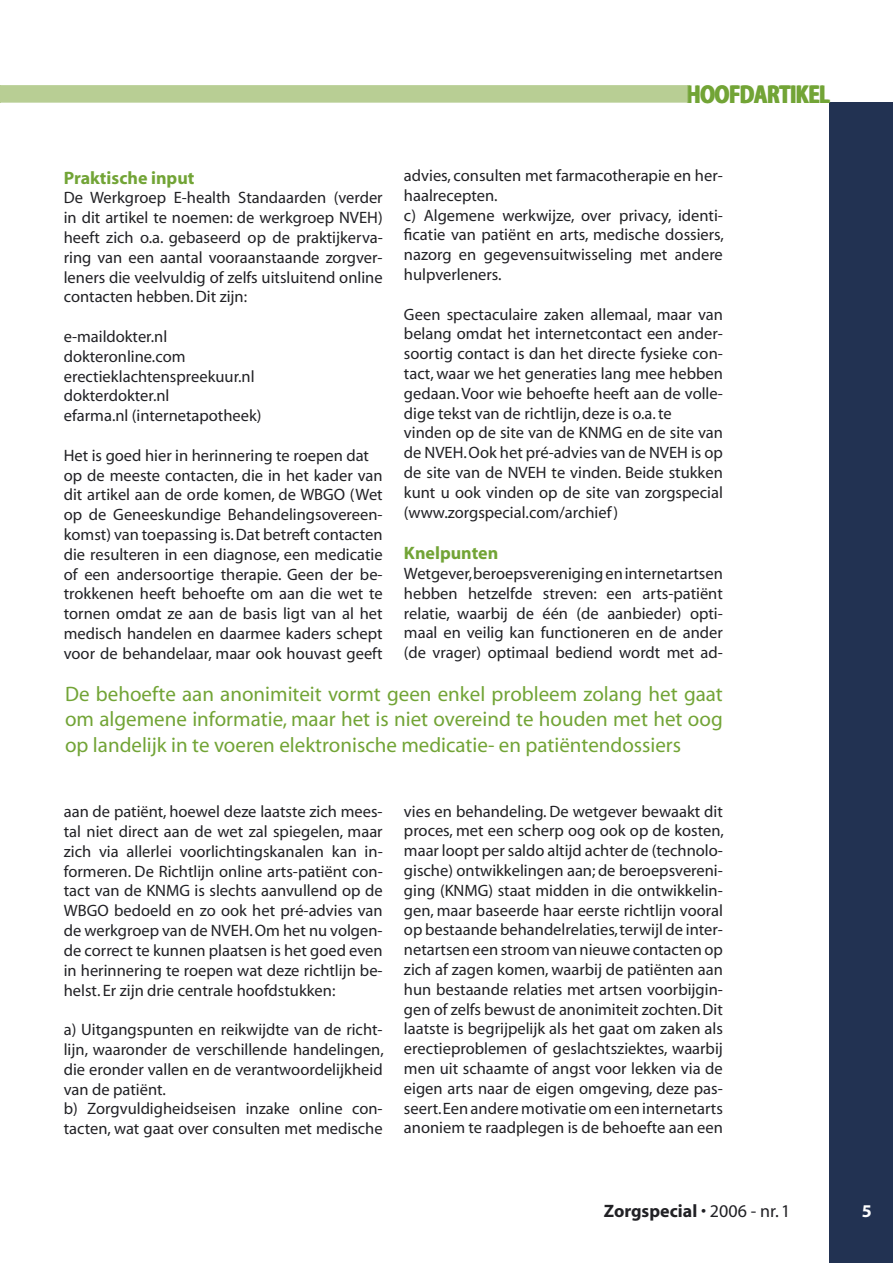
<style>
.page{position:relative;width:893px;height:1263px;background:#fff}
.page>*{position:absolute;margin:0;border:0;box-sizing:border-box;transform-origin:0 0}
.t1{font:700 25.95px "Myriad";color:#72a436;scale:.78 1}
.t2{font:21px/25.2px "Myriad";color:#72a436;text-align:justify}
.t3{font:700 18px "Myriad";color:#72a436}
.t4{font:700 18px "Myriad";color:#212125}
.t5{font:700 18px "Myriad";color:#fff}
.t6{font:16.5px/19.8px "Myriad";color:#212125}
.s1{font-weight:400}
</style>
<div class="page">
<div style="left:829px;top:102px;width:64px;height:1161px;background:#223252"></div>
<svg style="left:0;top:85px;width:690px;height:18px"></svg>
<h1 class="t1" style="left:687px;top:81px;width:185px">HOOFDARTIKEL</h1>
<p class="t3" style="left:64px;top:168px;width:132px">Praktische input</p>
<p class="t6" style="left:64px;top:189px;width:320px;text-align:justify">De Werkgroep E-health Standaarden (verder in dit artikel te noemen: de werkgroep NVEH) heeft zich o.a. gebaseerd op de praktijkerva&shy;ring van een aantal vooraanstaande zorgver&shy;leners die veelvuldig of zelfs uitsluitend online contacten hebben. Dit zijn:</p>
<p class="t6" style="left:64px;top:327px;width:199px">e-maildokter.nl dokteronline.com erectieklachtenspreekuur.nl dokterdokter.nl<br>efarma.nl (internetapotheek)</p>
<p class="t6" style="left:64px;top:446px;width:320px">Het is goed hier in herinnering te roepen dat op de meeste contacten, die in het kader van dit artikel aan de orde komen, de WBGO (Wet op de Geneeskundige Behandelingsovereen&shy;komst) van toepassing is. Dat betreft contacten die resulteren in een diagnose, een medicatie of een andersoortige therapie. Geen der be&shy;trokkenen heeft behoefte om aan die wet te tornen omdat ze aan de basis ligt van al het medisch handelen en daarmee kaders schept voor de behandelaar, maar ook houvast geeft</p>
<p class="t6" style="left:404px;top:166px;width:321px">advies, consulten met farmacotherapie en her&shy;haalrecepten.<br>c) Algemene werkwijze, over privacy, identi&shy;ficatie van patiënt en arts, medische dossiers, nazorg en gegevensuitwisseling met andere hulpverleners.</p>
<p class="t6" style="left:404px;top:305px;width:320px">Geen spectaculaire zaken allemaal, maar van belang omdat het internetcontact een ander&shy;soortig contact is dan het directe fysieke con&shy;tact, waar we het generaties lang mee hebben gedaan. Voor wie behoefte heeft aan de volle&shy;dige tekst van de richtlijn, deze is o.a. te vinden op de site van de KNMG en de site van de NVEH. Ook het pré-advies van de NVEH is op de site van de NVEH te vinden. Beide stukken kunt u ook vinden op de site van zorgspecial (www.zorgspecial.com/archief)</p>
<p class="t3" style="left:404px;top:544px;width:96px">Knelpunten</p>
<p class="t6" style="left:404px;top:564px;width:320px;text-align:justify">Wetgever, beroepsvereniging en internetartsen hebben hetzelfde streven: een arts-patiënt relatie, waarbij de één (de aanbieder) opti&shy;maal en veilig kan functioneren en de ander (de vrager) optimaal bediend wordt met ad-</p>
<p class="t2" style="left:65px;top:682px;width:659px">De behoefte aan anonimiteit vormt geen enkel probleem zolang het gaat om algemene informatie, maar het is niet overeind te houden met het oog op landelijk in te voeren elektronische medicatie- en patiëntendossiers</p>
<p class="t6" style="left:64px;top:802px;width:320px;text-align:justify">aan de patiënt, hoewel deze laatste zich mees&shy;tal niet direct aan de wet zal spiegelen, maar zich via allerlei voorlichtingskanalen kan in&shy;formeren. De Richtlijn online arts-patiënt con&shy;tact van de KNMG is slechts aanvullend op de WBGO bedoeld en zo ook het pré-advies van de werkgroep van de NVEH. Om het nu volgen&shy;de correct te kunnen plaatsen is het goed even in herinnering te roepen wat deze richtlijn be&shy;helst. Er zijn drie centrale hoofdstukken:</p>
<p class="t6" style="left:64px;top:1020px;width:322px">a) Uitgangspunten en reikwijdte van de richt&shy;lijn, waaronder de verschillende handelingen, die eronder vallen en de verantwoordelijkheid van de patiënt.<br>b) Zorgvuldigheidseisen inzake online con&shy;tacten, wat gaat over consulten met medische</p>
<p class="t6" style="left:404px;top:802px;width:322px;text-align:justify">vies en behandeling. De wetgever bewaakt dit proces, met een scherp oog ook op de kosten, maar loopt per saldo altijd achter de (technolo&shy;gische) ontwikkelingen aan; de beroepsvereni&shy;ging (KNMG) staat midden in die ontwikkelin&shy;gen, maar baseerde haar eerste richtlijn vooral op bestaande behandelrelaties, terwijl de inter&shy;netartsen een stroom van nieuwe contacten op zich af zagen komen, waarbij de patiënten aan hun bestaande relaties met artsen voorbijgin&shy;gen of zelfs bewust de anonimiteit zochten. Dit laatste is begrijpelijk als het gaat om zaken als erectieproblemen of geslachtsziektes, waarbij men uit schaamte of angst voor lekken via de eigen arts naar de eigen omgeving, deze pas&shy;seert. Een andere motivatie om een internetarts anoniem te raadplegen is de behoefte aan een</p>
<p class="t4" style="left:604px;top:1201px;width:188px">Zorgspecial <span class="s1">• 2006 - nr. 1</span></p>
<p class="t5" style="left:862px;top:1201px;width:11px">5</p>
</div>
